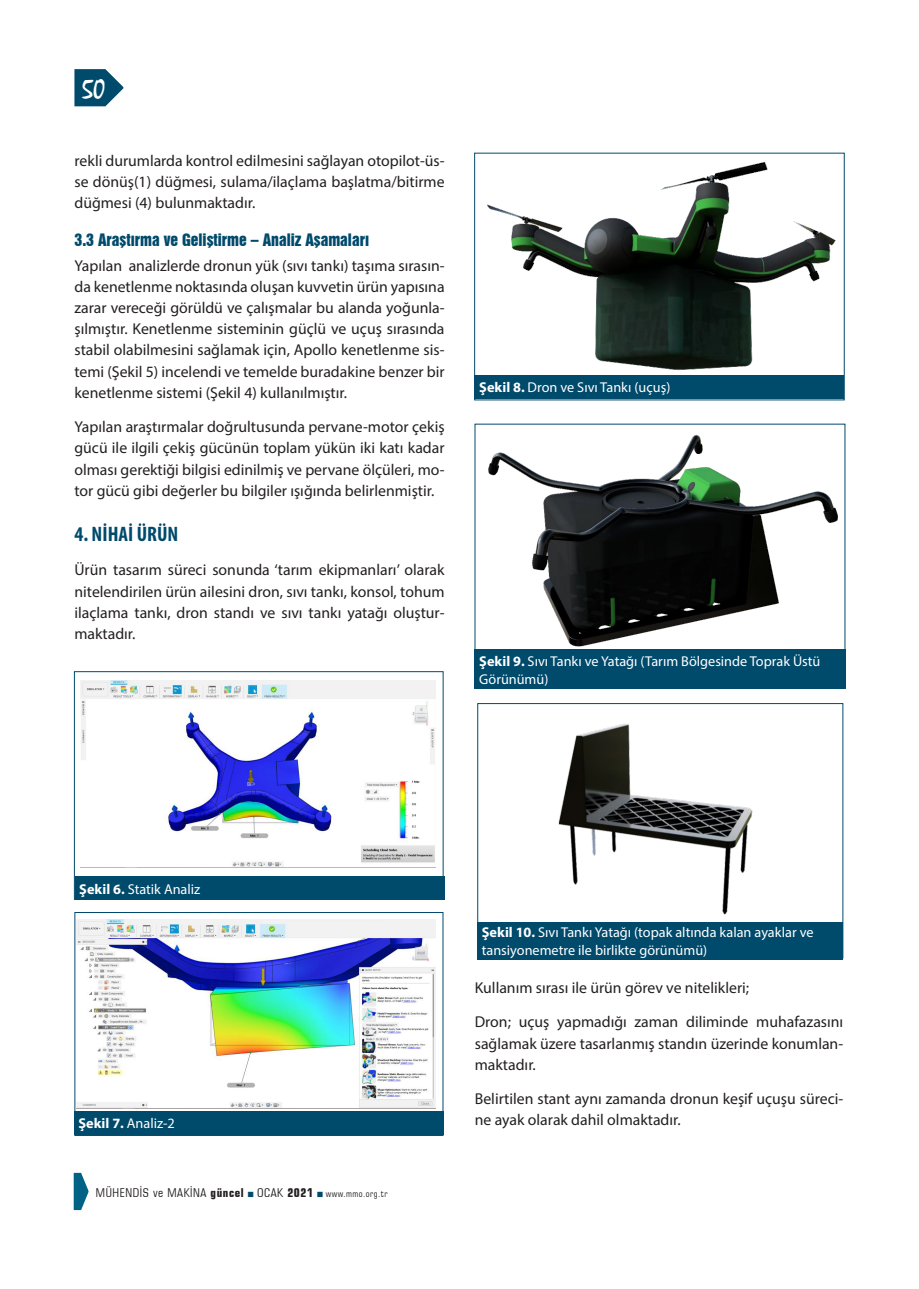
<style>
.page{position:relative;width:919px;height:1289px;background:#fff}
.page>*{position:absolute;margin:0;border:0;box-sizing:border-box;transform-origin:0 0}
.t1{font:27px "TR Mystical Plain";color:#fff}
.kosearabaslikyen{font:700 condensed 21px "Myriad Pro";color:#004a6c}
.KOSEMETİN{font:15.75px/21.3px "Myriad Pro";color:#231f20;text-align:justify}
.yaniarabaslik{font:15.75px "Swiss 921 BT Regular A";color:#004a6c}
.sekil_yazisi{font:14.25px/18px "Myriad Pro";color:#fff}
.t2{font:condensed 12px "Square 721 BT";letter-spacing:.05em;color:#231f20}
.s1{font-weight:700}
.s2{font-size:9px}
</style>
<div class="page">
<svg style="left:74px;top:69px;width:49px;height:37px"></svg>
<svg style="left:74px;top:1172px;width:14px;height:37px"></svg>
<img style="left:80px;top:680px;width:355px;height:187px">
<div style="left:75px;top:876px;width:369px;height:24px;background:#004a6c"></div>
<img style="left:77px;top:919px;width:358px;height:189px">
<div style="left:74px;top:912px;width:369px;height:223px;border:1px solid #004a6c"></div>
<div style="left:74px;top:1111px;width:369px;height:23px;background:#004a6c"></div>
<img style="left:487px;top:162px;width:349px;height:208px">
<div style="left:475px;top:375px;width:369px;height:24px;background:#004a6c"></div>
<img style="left:488px;top:434px;width:350px;height:213px">
<div style="left:475px;top:649px;width:370px;height:39px;background:#004a6c"></div>
<img style="left:558px;top:723px;width:195px;height:192px">
<div style="left:477px;top:921px;width:365px;height:38px;background:#004a6c"></div>
<h1 class="t1" style="left:82px;top:73px;width:25px">50</h1>
<p class="KOSEMETİN" style="left:74px;top:150px;width:371px">rekli durumlarda kontrol edilmesini sağlayan otopilot-üs&shy;se dönüş(1) düğmesi, sulama/ilaçlama başlatma/bitirme düğmesi (4) bulunmaktadır.</p>
<p class="yaniarabaslik" style="left:74px;top:229px;width:296px">3.3 Araştırma ve Geliştirme – Analiz Aşamaları</p>
<p class="KOSEMETİN" style="left:74px;top:255px;width:371px">Yapılan analizlerde dronun yük (sıvı tankı) taşıma sırasın&shy;da kenetlenme noktasında oluşan kuvvetin ürün yapısına zarar vereceği görüldü ve çalışmalar bu alanda yoğunla&shy;şılmıştır. Kenetlenme sisteminin güçlü ve uçuş sırasında stabil olabilmesini sağlamak için, Apollo kenetlenme sis&shy;temi (Şekil 5) incelendi ve temelde buradakine benzer bir kenetlenme sistemi (Şekil 4) kullanılmıştır.</p>
<p class="KOSEMETİN" style="left:74px;top:416px;width:371px">Yapılan araştırmalar doğrultusunda pervane-motor çekiş gücü ile ilgili çekiş gücünün toplam yükün iki katı kadar olması gerektiği bilgisi edinilmiş ve pervane ölçüleri, mo&shy;tor gücü gibi değerler bu bilgiler ışığında belirlenmiştir.</p>
<p class="kosearabaslikyen" style="left:74px;top:521px;width:105px">4. NİHAİ ÜRÜN</p>
<p class="KOSEMETİN" style="left:74px;top:559px;width:371px">Ürün tasarım süreci sonunda ‘tarım ekipmanları’ olarak nitelendirilen ürün ailesini dron, sıvı tankı, konsol, tohum ilaçlama tankı, dron standı ve sıvı tankı yatağı oluştur&shy;maktadır.</p>
<p class="sekil_yazisi" style="left:479px;top:378px;width:193px"><span class="s1">Şekil 8.</span> Dron ve Sıvı Tankı (uçuş)</p>
<p class="sekil_yazisi" style="left:479px;top:651px;width:342px"><span class="s1">Şekil 9.</span> Sıvı Tankı ve Yatağı (Tarım Bölgesinde Toprak Üstü<br>Görünümü)</p>
<p class="sekil_yazisi" style="left:79px;top:879px;width:122px"><span class="s1">Şekil 6.</span> Statik Analiz</p>
<p class="sekil_yazisi" style="left:78px;top:1114px;width:98px"><span class="s1">Şekil 7.</span> Analiz-2</p>
<p class="t2" style="left:96px;top:1185px;width:293px">MÜHENDİS ve MAKİNA <span class="s1">güncel</span> OCAK <span class="s1">2021</span> <span class="s2">www.mmo.org.tr</span></p>
<p class="sekil_yazisi" style="left:482px;top:922px;width:333px"><span class="s1">Şekil 10.</span> Sıvı Tankı Yatağı (topak altında kalan ayaklar ve tansiyonemetre ile birlikte görünümü)</p>
<p class="KOSEMETİN" style="left:475px;top:977px;width:276px">Kullanım sırası ile ürün görev ve nitelikleri;</p>
<p class="KOSEMETİN" style="left:475px;top:1011px;width:370px">Dron; uçuş yapmadığı zaman diliminde muhafazasını sağlamak üzere tasarlanmış standın üzerinde konumlan&shy;maktadır.</p>
<p class="KOSEMETİN" style="left:475px;top:1087px;width:370px">Belirtilen stant aynı zamanda dronun keşif uçuşu süreci&shy;ne ayak olarak dahil olmaktadır.</p>
</div>
